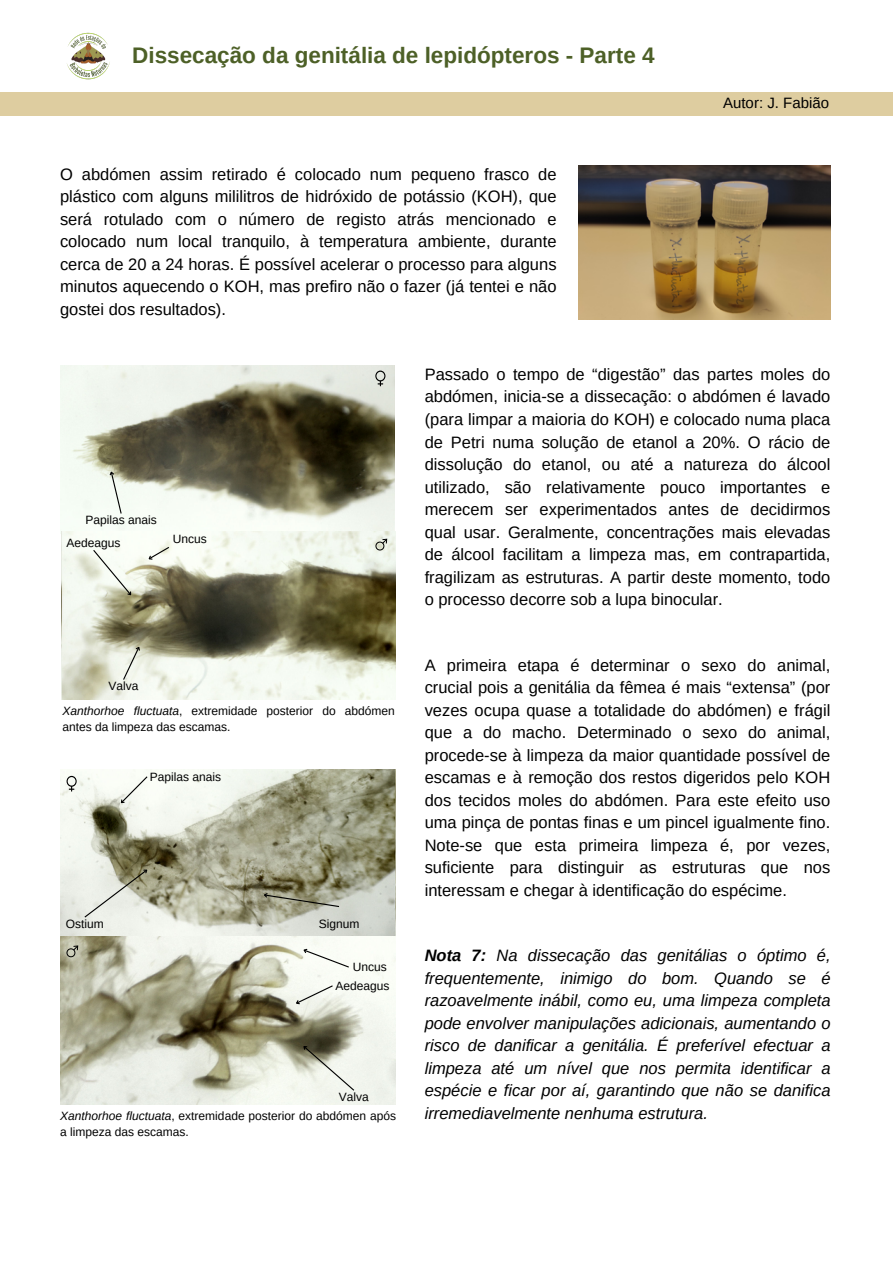
<style>
.page{position:relative;width:893px;height:1264px;background:#fff}
.page>*{position:absolute;margin:0;border:0;box-sizing:border-box;transform-origin:0 0}
.t1{font:700 22.5px "Arimo";color:#4d6027}
.t2{font:16.5px/22.5px "Arimo";color:#000;text-align:justify}
.t3{font:italic 16.5px/22.5px "Arimo";color:#000;text-align:justify}
.t4{font:15px "Arimo";color:#000}
.t5{font:12px/16px "Arimo";color:#000}
.s1{font-style:italic}
.s2{font-weight:700}
</style>
<div class="page">
<div style="left:0;top:92px;width:892px;height:23px;background:#decda0"></div>
<img style="left:579px;top:165px;width:251px;height:155px">
<img style="left:60px;top:366px;width:335px;height:333px">
<svg style="left:108px;top:469px;width:14px;height:46px"></svg>
<svg style="left:375px;top:370px;width:10px;height:16px"></svg>
<svg style="left:122px;top:644px;width:20px;height:37px"></svg>
<svg style="left:92px;top:548px;width:42px;height:50px"></svg>
<svg style="left:146px;top:546px;width:24px;height:16px"></svg>
<svg style="left:373px;top:536px;width:16px;height:16px"></svg>
<img style="left:60px;top:770px;width:335px;height:334px">
<svg style="left:118px;top:775px;width:31px;height:31px"></svg>
<svg style="left:83px;top:866px;width:67px;height:52px;background:#d0d1c4"></svg>
<svg style="left:262px;top:891px;width:78px;height:16px"></svg>
<svg style="left:67px;top:775px;width:10px;height:16px"></svg>
<svg style="left:300px;top:1042px;width:55px;height:49px"></svg>
<svg style="left:301px;top:946px;width:49px;height:22px"></svg>
<svg style="left:293px;top:984px;width:41px;height:22px"></svg>
<svg style="left:65px;top:943px;width:15px;height:16px"></svg>
<img style="left:66px;top:32px;width:44px;height:48px">
<p class="t1" style="left:132px;top:42px;width:524px">Dissecação da genitália de lepidópteros - Parte 4</p>
<p class="t2" style="left:60px;top:163px;width:498px">O abdómen assim retirado é colocado num pequeno frasco de plástico com alguns mililitros de hidróxido de potássio (KOH), que será rotulado com o número de registo atrás mencionado e colocado num local tranquilo, à temperatura ambiente, durante cerca de 20 a 24 horas. É possível acelerar o processo para alguns minutos aquecendo o KOH, mas prefiro não o fazer (já tentei e não gostei dos resultados).</p>
<p class="t4" style="left:723px;top:95px;width:107px">Autor: J. Fabião</p>
<p class="t5" style="left:85px;top:512px;width:73px">Papilas anais</p>
<p class="t5" style="left:67px;top:535px;width:56px">Aedeagus</p>
<p class="t5" style="left:173px;top:530px;width:36px">Uncus</p>
<p class="t5" style="left:108px;top:678px;width:32px">Valva</p>
<p class="t5" style="left:62px;top:703px;width:334px"><span class="s1">Xanthorhoe fluctuata</span>, extremidade posterior do abdómen antes da limpeza das escamas.</p>
<p class="t5" style="left:150px;top:768px;width:73px">Papilas anais</p>
<p class="t5" style="left:66px;top:915px;width:39px">Ostium</p>
<p class="t5" style="left:318px;top:915px;width:42px">Signum</p>
<p class="t5" style="left:353px;top:958px;width:36px">Uncus</p>
<p class="t5" style="left:335px;top:977px;width:56px">Aedeagus</p>
<p class="t5" style="left:339px;top:1088px;width:32px">Valva</p>
<p class="t5" style="left:60px;top:1108px;width:337px"><span class="s1">Xanthorhoe fluctuata</span>, extremidade posterior do abdómen após a limpeza das escamas.</p>
<p class="t2" style="left:424px;top:363px;width:407px">Passado o tempo de “digestão” das partes moles do abdómen, inicia-se a dissecação: o abdómen é lavado (para limpar a maioria do KOH) e colocado numa placa de Petri numa solução de etanol a 20%. O rácio de dissolução do etanol, ou até a natureza do álcool utilizado, são relativamente pouco importantes e merecem ser experimentados antes de decidirmos qual usar. Geralmente, concentrações mais elevadas de álcool facilitam a limpeza mas, em contrapartida, fragilizam as estruturas. A partir deste momento, todo o processo decorre sob a lupa binocular.</p>
<p class="t2" style="left:424px;top:654px;width:407px">A primeira etapa é determinar o sexo do animal, crucial pois a genitália da fêmea é mais “extensa” (por vezes ocupa quase a totalidade do abdómen) e frágil que a do macho. Determinado o sexo do animal, procede-se à limpeza da maior quantidade possível de escamas e à remoção dos restos digeridos pelo KOH dos tecidos moles do abdómen. Para este efeito uso uma pinça de pontas finas e um pincel igualmente fino.<br>Note-se que esta primeira limpeza é, por vezes, suficiente para distinguir as estruturas que nos interessam e chegar à identificação do espécime.</p>
<p class="t3" style="left:424px;top:944px;width:407px"><span class="s2">Nota 7:</span> Na dissecação das genitálias o óptimo é, frequentemente, inimigo do bom. Quando se é razoavelmente inábil, como eu, uma limpeza completa pode envolver manipulações adicionais, aumentando o risco de danificar a genitália. É preferível efectuar a limpeza até um nível que nos permita identificar a espécie e ficar por aí, garantindo que não se danifica irremediavelmente nenhuma estrutura.</p>
</div>
